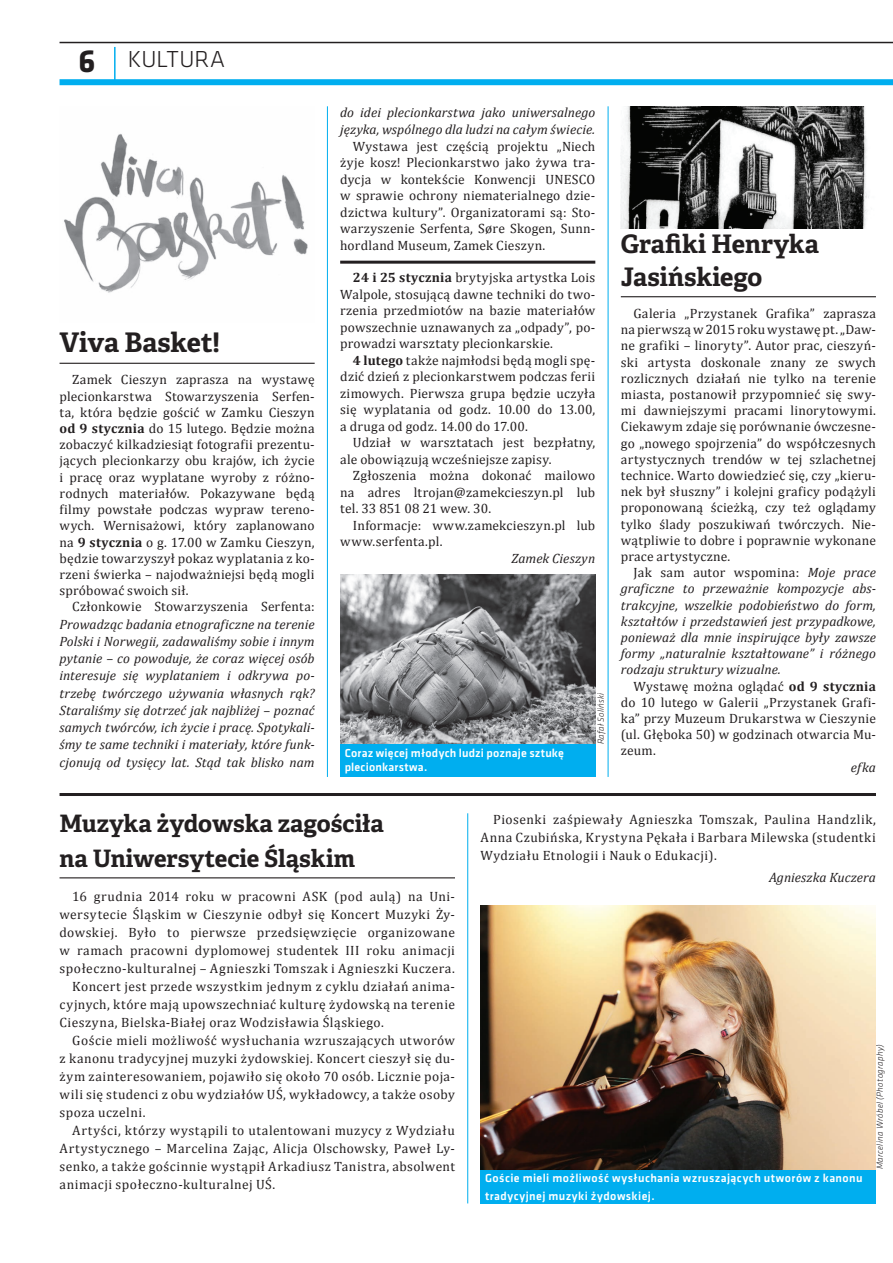
<style>
.page{position:relative;width:893px;height:1263px;background:#fff}
.page>*{position:absolute;margin:0;border:0;box-sizing:border-box;transform-origin:0 0}
.t1{font:700 27px "Adelle Basic";letter-spacing:-.005em;color:#231f20}
.t2{font:700 25.5px/32.4px "Adelle Basic";letter-spacing:-.005em;color:#231f20}
.t3{font:700 24px/34.2px "Adelle Basic";color:#231f20}
.t4{font:300 24px "Klavika";letter-spacing:-.005em;color:#231f20}
.t5{font:13.5px/16.2px "Cambria";letter-spacing:.03em;color:#231f20;text-align:justify}
.t6{font:italic 13.5px/17.2px "Cambria";letter-spacing:.005em;color:#231f20;text-align:justify}
.t7{font:500 12px/14.4px "Klavika";letter-spacing:.03em;color:#fff}
.t8{font:italic 300 9px "Klavika";letter-spacing:.03em;color:#231f20}
.s1{font-weight:700;font-size:33px}
.s2{font-weight:700}
.s3{font-style:normal}
</style>
<div class="page">
<hr style="left:114px;top:47px;width:2px;height:35px;background:#00aeef">
<div style="left:60px;top:79px;width:833px;height:6px;background:#00aeef"></div>
<hr style="left:60px;top:42px;width:833px;height:1px;background:#231f20">
<hr style="left:60px;top:793px;width:816px;height:3px;background:#231f20">
<hr style="left:621px;top:296px;width:255px;height:1px;background:#231f20">
<img style="left:621px;top:106px;width:248px;height:122px">
<hr style="left:327px;top:106px;width:1px;height:671px;background:#00aeef">
<hr style="left:608px;top:106px;width:1px;height:671px;background:#00aeef">
<img style="left:340px;top:574px;width:255px;height:170px">
<img style="left:64px;top:133px;width:244px;height:160px">
<hr style="left:60px;top:363px;width:255px;height:1px;background:#231f20">
<hr style="left:340px;top:261px;width:255px;height:3px;background:#231f20">
<div style="left:340px;top:744px;width:255px;height:33px;background:#00aeef"></div>
<hr style="left:60px;top:877px;width:395px;height:1px;background:#231f20">
<img style="left:480px;top:906px;width:396px;height:263px">
<div style="left:480px;top:1170px;width:396px;height:33px;background:#00aeef"></div>
<hr style="left:467px;top:813px;width:1px;height:390px;background:#00aeef">
<h3 class="t4" style="left:79px;top:45px;width:148px"><span class="s1">6</span> KULTURA</h3>
<p class="t6" style="left:340px;top:103px;width:257px">do idei plecionkarstwa jako uniwersalnego języka, wspólnego dla ludzi na całym świecie.</p>
<p class="t5" style="left:340px;top:138px;width:257px;text-indent:13px">Wystawa jest częścią projektu „Niech żyje kosz! Plecionkarstwo jako żywa tra&shy;dycja w kontekście Konwencji UNESCO w sprawie ochrony niematerialnego dzie&shy;dzictwa kultury”. Organizatorami są: Sto&shy;warzyszenie Serfenta, Søre Skogen, Sunn&shy;hordland Museum, Zamek Cieszyn.</p>
<p class="t5" style="left:340px;top:269px;width:257px;text-indent:13px"><span class="s2">24 i 25 stycznia</span> brytyjska artystka Lois Walpole, stosującą dawne techniki do two&shy;rzenia przedmiotów na bazie materiałów powszechnie uznawanych za „odpady”, po&shy;prowadzi warsztaty plecionkarskie.</p>
<p class="t5" style="left:340px;top:352px;width:257px;text-indent:13px"><span class="s2">4 lutego</span> także najmłodsi będą mogli spę&shy;dzić dzień z plecionkarstwem podczas ferii zimowych. Pierwsza grupa będzie uczyła się wyplatania od godz. 10.00 do 13.00, a druga od godz. 14.00 do 17.00.</p>
<p class="t5" style="left:340px;top:434px;width:257px;text-indent:13px">Udział w warsztatach jest bezpłatny, ale obowiązują wcześniejsze zapisy.</p>
<p class="t5" style="left:340px;top:467px;width:257px;text-indent:13px">Zgłoszenia można dokonać mailowo na adres ltrojan@zamekcieszyn.pl lub tel. 33 851 08 21 wew. 30.</p>
<p class="t5" style="left:340px;top:517px;width:257px;text-indent:13px">Informacje: www.zamekcieszyn.pl lub www.serfenta.pl.</p>
<p class="t6" style="left:511px;top:549px;width:85px">Zamek Cieszyn</p>
<h2 class="t2" style="left:621px;top:228px;width:200px">Grafiki Henryka<br>Jasińskiego</h2>
<p class="t5" style="left:621px;top:305px;width:257px;text-indent:13px">Galeria „Przystanek Grafika” zaprasza na pierwszą w 2015 roku wystawę pt.„Daw&shy;ne grafiki – linoryty”. Autor prac, cieszyń&shy;ski artysta doskonale znany ze swych rozlicznych działań nie tylko na terenie miasta, postanowił przypomnieć się swy&shy;mi dawniejszymi pracami linorytowymi.<br>Ciekawym zdaje się porównanie ówczesne&shy;go „nowego spojrzenia” do współczesnych artystycznych trendów w tej szlachetnej technice. Warto dowiedzieć się, czy „kieru&shy;nek był słuszny” i kolejni graficy podążyli proponowaną ścieżką, czy też oglądamy tylko ślady poszukiwań twórczych. Nie&shy;wątpliwie to dobre i poprawnie wykonane prace artystyczne.</p>
<p class="t6" style="left:621px;top:564px;width:257px;line-height:16.2px;text-indent:13px"><span class="s3">Jak sam autor wspomina:</span> Moje prace graficzne to przeważnie kompozycje abs&shy;trakcyjne, wszelkie podobieństwo do form, kształtów i przedstawień jest przypadkowe, ponieważ dla mnie inspirujące były zawsze formy „naturalnie kształtowane” i różnego rodzaju struktury wizualne.</p>
<p class="t5" style="left:621px;top:678px;width:257px;text-indent:13px">Wystawę można oglądać <span class="s2">od 9 stycznia </span>do 10 lutego w Galerii „Przystanek Grafi&shy;ka” przy Muzeum Drukarstwa w Cieszynie (ul. Głęboka 50) w godzinach otwarcia Mu&shy;zeum.</p>
<p class="t6" style="left:851px;top:758px;width:27px">efka</p>
<h1 class="t1" style="left:60px;top:325px;width:162px">Viva Basket!</h1>
<p class="t5" style="left:60px;top:372px;width:257px;text-indent:13px">Zamek Cieszyn zaprasza na wystawę plecionkarstwa Stowarzyszenia Serfen&shy;ta, która będzie gościć w Zamku Cieszyn <span class="s2">od 9 stycznia</span> do 15 lutego. Będzie można zobaczyć kilkadziesiąt fotografii prezentu&shy;jących plecionkarzy obu krajów, ich życie i pracę oraz wyplatane wyroby z różno&shy;rodnych materiałów. Pokazywane będą filmy powstałe podczas wypraw tereno&shy;wych. Wernisażowi, który zaplanowano na <span class="s2">9 stycznia</span> o g. 17.00 w Zamku Cieszyn, będzie towarzyszył pokaz wyplatania z ko&shy;rzeni świerka – najodważniejsi będą mogli spróbować swoich sił.</p>
<p class="t5" style="left:72px;top:598px;width:244px">Członkowie Stowarzyszenia Serfenta:</p>
<p class="t6" style="left:60px;top:615px;width:257px">Prowadząc badania etnograficzne na terenie Polski i Norwegii, zadawaliśmy sobie i innym pytanie – co powoduje, że coraz więcej osób interesuje się wyplataniem i odkrywa po&shy;trzebę twórczego używania własnych rąk?<br>Staraliśmy się dotrzeć jak najbliżej – poznać samych twórców, ich życie i pracę. Spotykali&shy;śmy te same techniki i materiały, które funk&shy;cjonują od tysięcy lat. Stąd tak blisko nam</p>
<p class="t8" style="left:595px;top:744px;width:52px;rotate:-90deg">Rafał Soliński</p>
<p class="t7" style="left:345px;top:745px;width:221px">Coraz więcej młodych ludzi poznaje sztukę plecionkarstwa.</p>
<h3 class="t3" style="left:60px;top:807px;width:326px">Muzyka żydowska zagościła na Uniwersytecie Śląskim</h3>
<p class="t5" style="left:72px;top:888px;width:384px">16 grudnia 2014 roku w pracowni ASK (pod aulą) na Uni-</p>
<p class="t5" style="left:60px;top:906px;width:397px">wersytecie Śląskim w Cieszynie odbył się Koncert Muzyki Ży-</p>
<p class="t5" style="left:60px;top:924px;width:397px">dowskiej. Było to pierwsze przedsięwzięcie organizowane</p>
<p class="t5" style="left:60px;top:942px;width:397px">w ramach pracowni dyplomowej studentek III roku animacji</p>
<p class="t5" style="left:60px;top:960px;width:397px">społeczno-kulturalnej – Agnieszki Tomszak i Agnieszki Kuczera.</p>
<p class="t5" style="left:72px;top:978px;width:384px">Koncert jest przede wszystkim jednym z cyklu działań anima-</p>
<p class="t5" style="left:60px;top:996px;width:397px">cyjnych, które mają upowszechniać kulturę żydowską na terenie</p>
<p class="t5" style="left:60px;top:1014px;width:326px">Cieszyna, Bielska-Białej oraz Wodzisławia Śląskiego.</p>
<p class="t5" style="left:72px;top:1032px;width:384px">Goście mieli możliwość wysłuchania wzruszających utworów</p>
<p class="t5" style="left:60px;top:1050px;width:397px">z kanonu tradycyjnej muzyki żydowskiej. Koncert cieszył się du-</p>
<p class="t5" style="left:60px;top:1068px;width:397px">żym zainteresowaniem, pojawiło się około 70 osób. Licznie poja-</p>
<p class="t5" style="left:60px;top:1086px;width:397px">wili się studenci z obu wydziałów UŚ, wykładowcy, a także osoby</p>
<p class="t5" style="left:60px;top:1104px;width:88px">spoza uczelni.</p>
<p class="t5" style="left:72px;top:1122px;width:384px">Artyści, którzy wystąpili to utalentowani muzycy z Wydziału</p>
<p class="t5" style="left:60px;top:1140px;width:397px">Artystycznego – Marcelina Zając, Alicja Olschowsky, Paweł Ly-</p>
<p class="t5" style="left:60px;top:1158px;width:397px">senko, a także gościnnie wystąpił Arkadiusz Tanistra, absolwent</p>
<p class="t5" style="left:60px;top:1176px;width:217px">animacji społeczno-kulturalnej UŚ.</p>
<p class="t5" style="left:480px;top:810px;width:397px;line-height:18px;text-indent:13px">Piosenki zaśpiewały Agnieszka Tomszak, Paulina Handzlik, Anna Czubińska, Krystyna Pękała i Barbara Milewska (studentki Wydziału Etnologii i Nauk o Edukacji).</p>
<p class="t6" style="left:769px;top:869px;width:108px">Agnieszka Kuczera</p>
<p class="t8" style="left:874px;top:1169px;width:127px;rotate:-90deg">Marcelina Wróbel (Photography)</p>
<p class="t7" style="left:485px;top:1169px;width:379px;line-height:18px">Goście mieli możliwość wysłuchania wzruszających utworów z kanonu tradycyjnej muzyki żydowskiej.</p>
</div>
